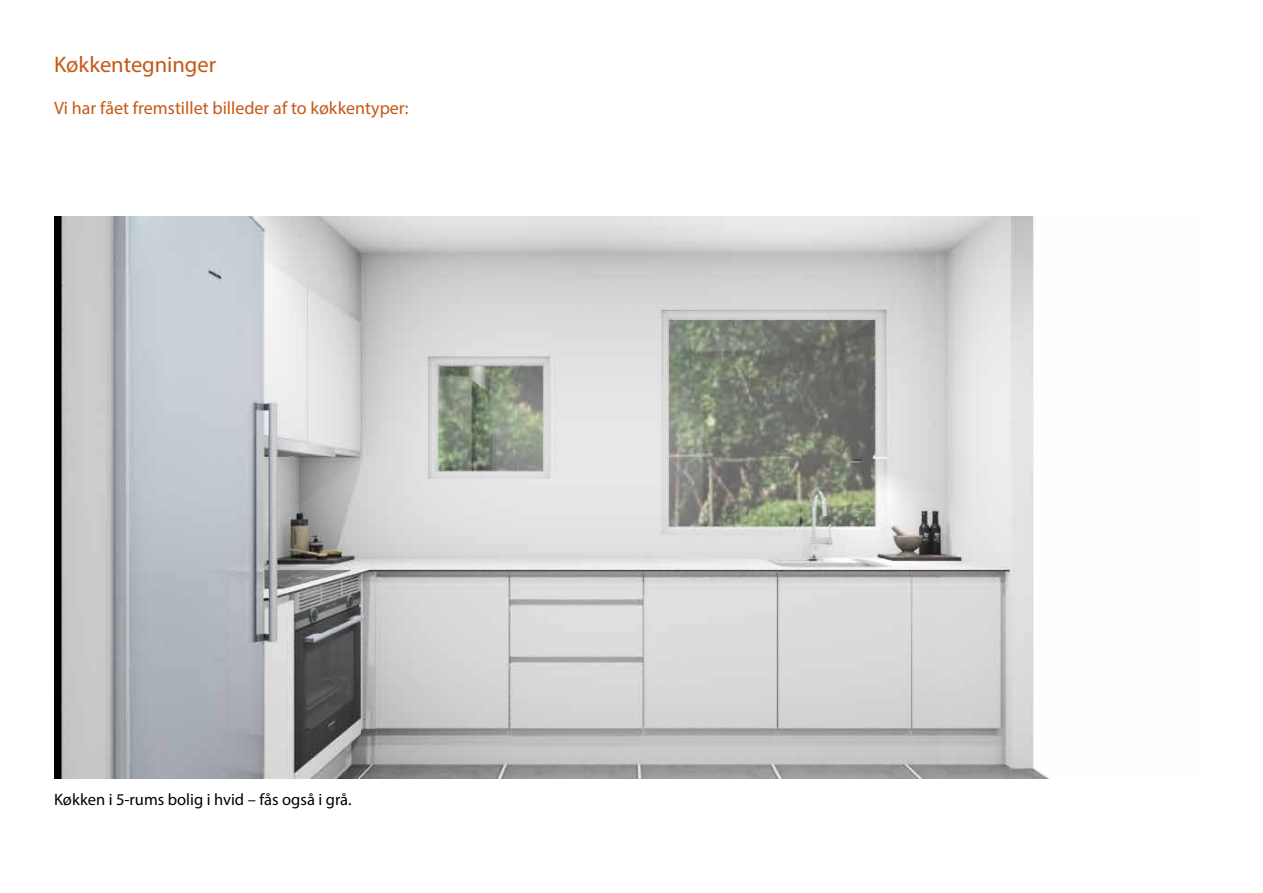
<style>
.page{position:relative;width:1263px;height:893px;background:#fff}
.page>*{position:absolute;margin:0;border:0;box-sizing:border-box;transform-origin:0 0}
.t1{font:22.5px "Myriad Pro";color:#c65816}
.t2{font:18px "Myriad Pro";color:#c65816}
.t3{font:16.5px "Myriad Pro";color:#000}
</style>
<div class="page">
<img style="left:54px;top:217px;width:995px;height:562px">
<p class="t1" style="left:54px;top:50px;width:164px">Køkkentegninger</p>
<p class="t2" style="left:54px;top:96px;width:356px">Vi har fået fremstillet billeder af to køkkentyper:</p>
<p class="t3" style="left:54px;top:789px;width:299px">Køkken i 5-rums bolig i hvid – fås også i grå.</p>
</div>
